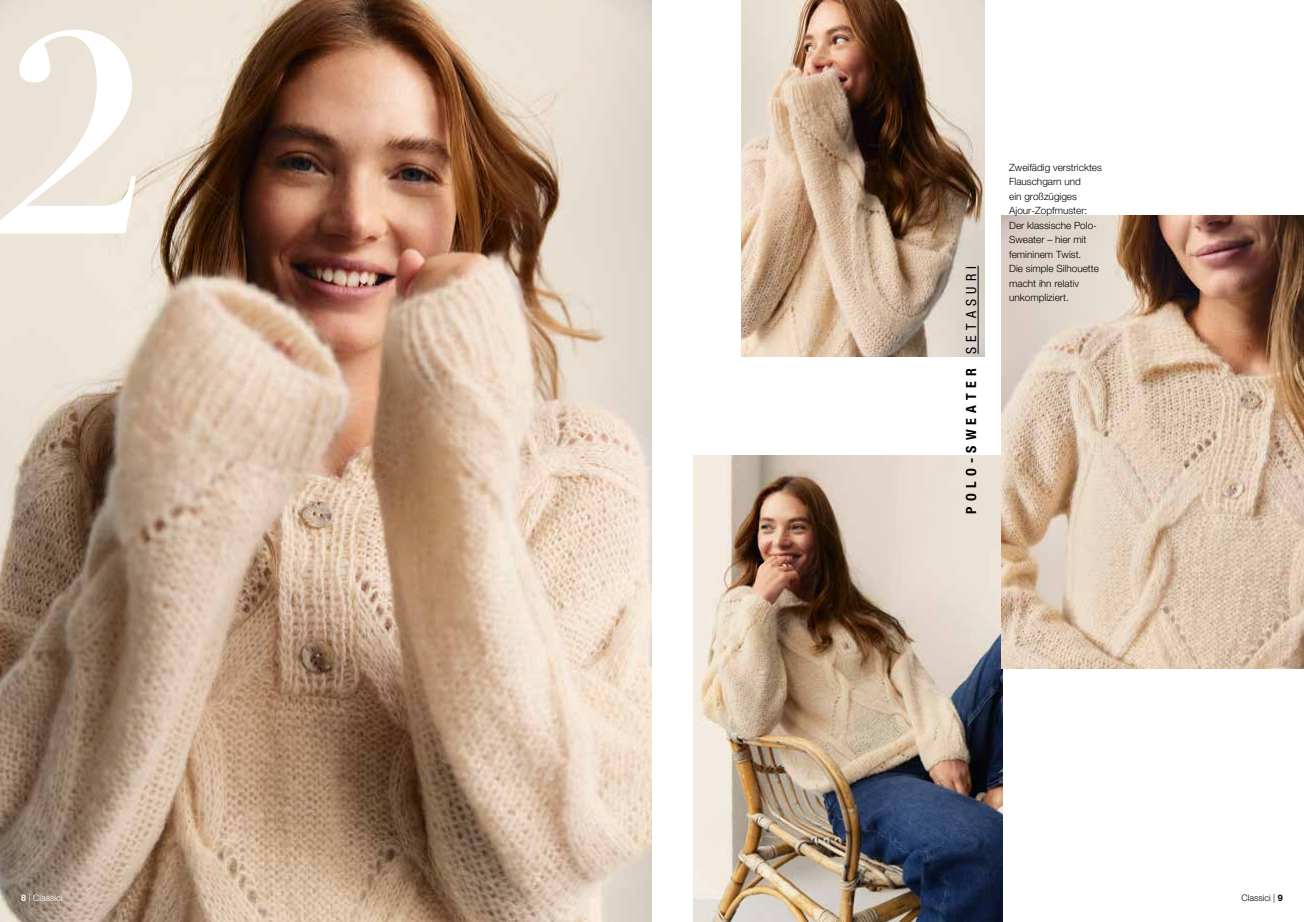
<style>
.page{position:relative;width:1304px;height:922px;background:#fff}
.page>*{position:absolute;margin:0;border:0;box-sizing:border-box;transform-origin:0 0}
.t1{font:italic 332.3px "Mencken Std Head";color:#fff}
.t2{font:14px "Helvetica Neue LT 77 Bd Cn";letter-spacing:.375em;color:#000}
.t3{font:10px/14.5px "Helvetica Neue LT 45 Lt";color:#000}
.t4{font:300 9px "Helvetica Neue LT Std";color:#fff}
.t5{font:300 9px "Helvetica Neue LT Std";color:#000}
.s1{font-family:"Helvetica Neue LT 57 Cn"}
.s2{font-weight:700}
</style>
<div class="page">
<img style="left:0;top:0;width:652px;height:921px">
<img style="left:693px;top:455px;width:309px;height:466px">
<img style="left:1001px;top:215px;width:303px;height:453px">
<img style="left:741px;top:0;width:244px;height:356px">
<hr style="left:978px;top:265px;width:1px;height:89px;background:#000">
<h1 class="t1" style="left:-9px;top:-70px;width:172px">2</h1>
<h2 class="t2" style="left:963px;top:513px;width:249px;rotate:-90deg">POLO-SWEATER <span class="s1">SETASURI</span></h2>
<p class="t3" style="left:1009px;top:160px;width:94px">Zweifädig verstricktes<br>Flauschgarn und<br>ein großzügiges<br>Ajour-Zopfmuster:<br>Der klassische Polo-<br>Sweater – hier mit femininem Twist.<br>Die simple Silhouette macht ihn relativ unkompliziert.</p>
<p class="t4" style="left:21px;top:892px;width:43px"><span class="s2">8</span> | Classici</p>
<p class="t5" style="left:1241px;top:892px;width:43px">Classici | <span class="s2">9</span></p>
</div>
